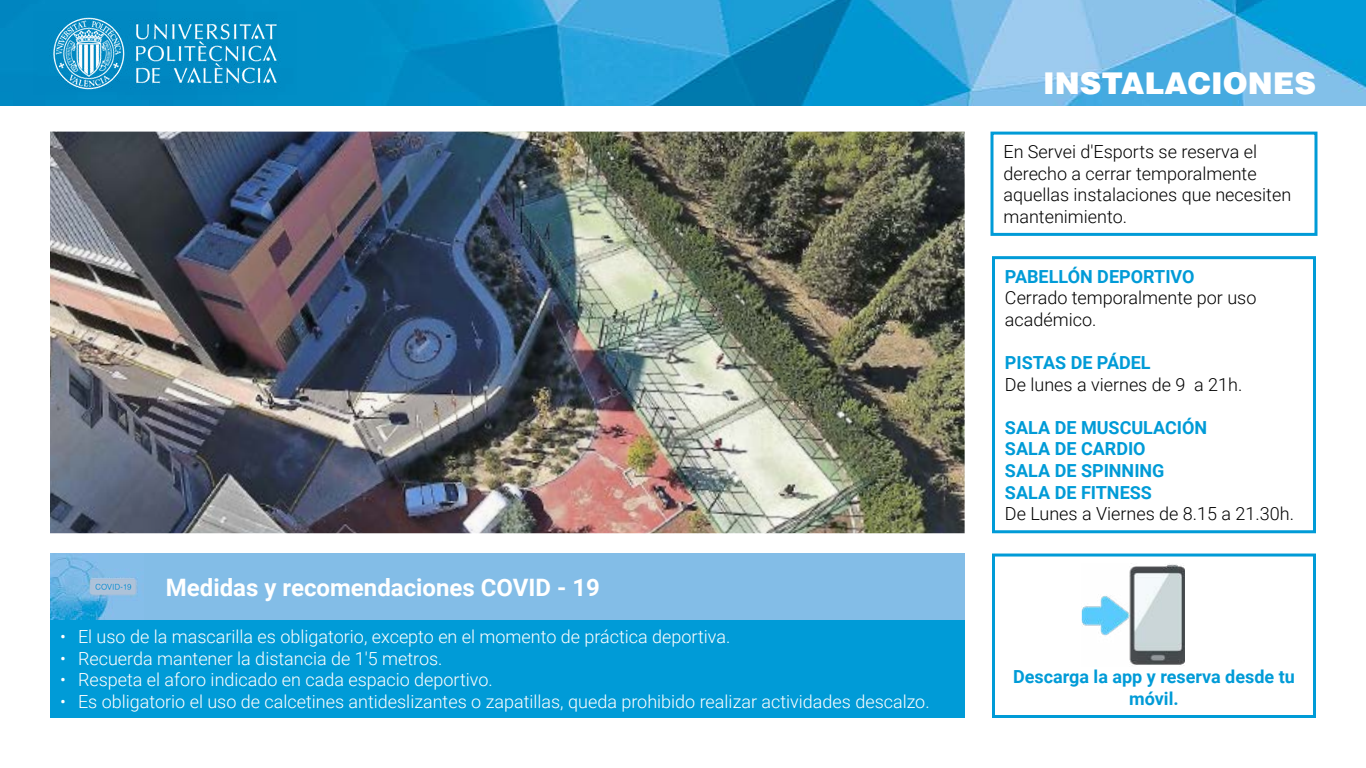
<style>
.page{position:relative;width:1366px;height:768px;background:#fff}
.page>*{position:absolute;margin:0;border:0;box-sizing:border-box;transform-origin:0 0}
.t1{font:900 30px "Helvetica LT Std";color:#fff}
.t2{font:700 24px "Roboto";color:#fff}
.t3{font:300 18px "Roboto";color:#fff}
.t4{font:300 18px/21.6px "Roboto";color:#000}
.t5{font:700 18px/21.6px "Roboto";color:#009bd7;text-align:center}
</style>
<div class="page">
<img style="left:0;top:0;width:1366px;height:106px">
<img style="left:34px;top:11px;width:263px;height:83px">
<div style="left:992px;top:554px;width:324px;height:164px;border:3px solid #009bd7"></div>
<div style="left:990px;top:132px;width:328px;height:104px;border:3px solid #009bd7"></div>
<div style="left:992px;top:256px;width:324px;height:277px;border:3px solid #009bd7"></div>
<img style="left:50px;top:132px;width:915px;height:401px">
<img style="left:1081px;top:563px;width:104px;height:102px">
<div style="left:50px;top:620px;width:915px;height:98px;background:#009bd7"></div>
<div style="left:50px;top:554px;width:915px;height:66px;background:#83bde7"></div>
<img style="left:50px;top:557px;width:88px;height:63px">
<img style="left:90px;top:579px;width:46px;height:16px">
<h2 class="t2" style="left:166px;top:570px;width:436px">Medidas y recomendaciones COVID - 19</h2>
<p class="t3" style="left:60px;top:624px;width:672px">• El uso de la mascarilla es obligatorio, excepto en el momento de práctica deportiva.</p>
<p class="t3" style="left:60px;top:646px;width:384px">• Recuerda mantener la distancia de 1'5 metros.</p>
<p class="t3" style="left:60px;top:667px;width:434px">• Respeta el aforo indicado en cada espacio deportivo.</p>
<p class="t3" style="left:60px;top:689px;width:871px">• Es obligatorio el uso de calcetines antideslizantes o zapatillas, queda prohibido realizar actividades descalzo.</p>
<h1 class="t1" style="left:1043px;top:64px;width:274px">INSTALACIONES</h1>
<p class="t4" style="left:1004px;top:140px;width:289px">En Servei d'Esports se reserva el derecho a cerrar temporalmente aquellas instalaciones que necesiten mantenimiento.</p>
<p class="t5" style="left:1005px;top:265px;width:191px">PABELLÓN DEPORTIVO</p>
<p class="t4" style="left:1005px;top:286px;width:253px">Cerrado temporalmente por uso académico.</p>
<p class="t5" style="left:1005px;top:351px;width:147px">PISTAS DE PÁDEL</p>
<p class="t4" style="left:1005px;top:373px;width:239px">De lunes a viernes de 9 a 21h.</p>
<p class="t5" style="left:1005px;top:416px;width:204px;text-align:left">SALA DE MUSCULACIÓN<br>SALA DE CARDIO<br>SALA DE SPINNING<br>SALA DE FITNESS</p>
<p class="t4" style="left:1005px;top:502px;width:290px">De Lunes a Viernes de 8.15 a 21.30h.</p>
<p class="t5" style="left:1013px;top:666px;width:283px">Descarga la app y reserva desde tu móvil.</p>
</div>
